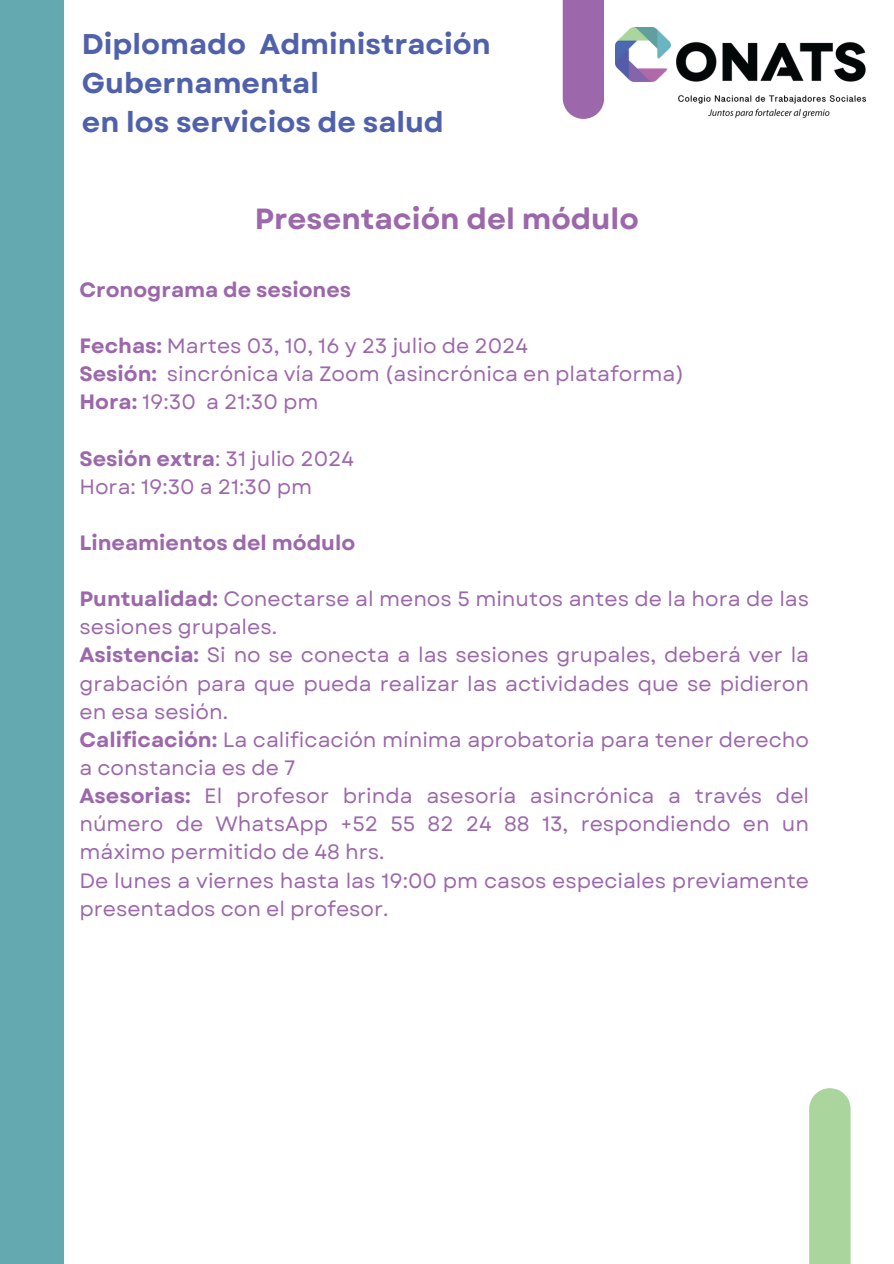
<style>
.page{position:relative;width:894px;height:1264px;background:#fff}
.page>*{position:absolute;margin:0;border:0;box-sizing:border-box;transform-origin:0 0}
.t1{font:700 29.1px "Garet";color:#9c67ab}
.t2{font:700 28.5px/39.3px "Garet";color:#5061ac}
.t3{font:20.7px/28.2px "Garet";color:#9c67ab}
.t4{font:700 20.7px "Garet";color:#9c67ab}
.s1{font-weight:700}
</style>
<div class="page">
<div style="left:0;top:0;width:64px;height:1263px;background:#64a9af"></div>
<div style="left:562px;top:0;width:42px;height:119px;background:#9c67ab"></div>
<div style="left:808px;top:1088px;width:42px;height:175px;background:#aad69e"></div>
<img style="left:615px;top:27px;width:249px;height:91px">
<p class="t2" style="left:82px;top:24px;width:410px">Diplomado Administración<br>Gubernamental<br>en los servicios de salud</p>
<p class="t1" style="left:254px;top:198px;width:385px">Presentación del módulo</p>
<h1 class="t4" style="left:79px;top:274px;width:273px">Cronograma de sesiones</h1>
<p class="t3" style="left:79px;top:332px;width:450px"><span class="s1">Fechas:</span> Martes 03, 10, 16 y 23 julio de 2024</p>
<h1 class="t3" style="left:79px;top:360px;width:606px"><span class="s1">Sesión:</span> sincrónica vía Zoom (asincrónica en plataforma)</h1>
<h2 class="t3" style="left:79px;top:388px;width:240px"><span class="s1">Hora:</span> 19:30 a 21:30 pm</h2>
<p class="t3" style="left:79px;top:444px;width:276px"><span class="s1">Sesión extra</span>: 31 julio 2024</p>
<p class="t3" style="left:79px;top:472px;width:234px">Hora: 19:30 a 21:30 pm</p>
<p class="t4" style="left:79px;top:528px;width:277px">Lineamientos del módulo</p>
<p class="t3" style="left:79px;top:585px;width:731px"><span class="s1">Puntualidad:</span> Conectarse al menos 5 minutos antes de la hora de las sesiones grupales.</p>
<h2 class="t3" style="left:79px;top:641px;width:731px;text-align:justify"><span class="s1">Asistencia:</span> Si no se conecta a las sesiones grupales, deberá ver la grabación para que pueda realizar las actividades que se pidieron en esa sesión.</h2>
<p class="t3" style="left:79px;top:725px;width:731px"><span class="s1">Calificación:</span> La calificación mínima aprobatoria para tener derecho a constancia es de 7</p>
<p class="t3" style="left:79px;top:782px;width:731px;text-align:justify"><span class="s1">Asesorias:</span> El profesor brinda asesoría asincrónica a través del número de WhatsApp +52 55 82 24 88 13, respondiendo en un máximo permitido de 48 hrs.</p>
<p class="t3" style="left:79px;top:866px;width:731px">De lunes a viernes hasta las 19:00 pm casos especiales previamente presentados con el profesor.</p>
</div>
